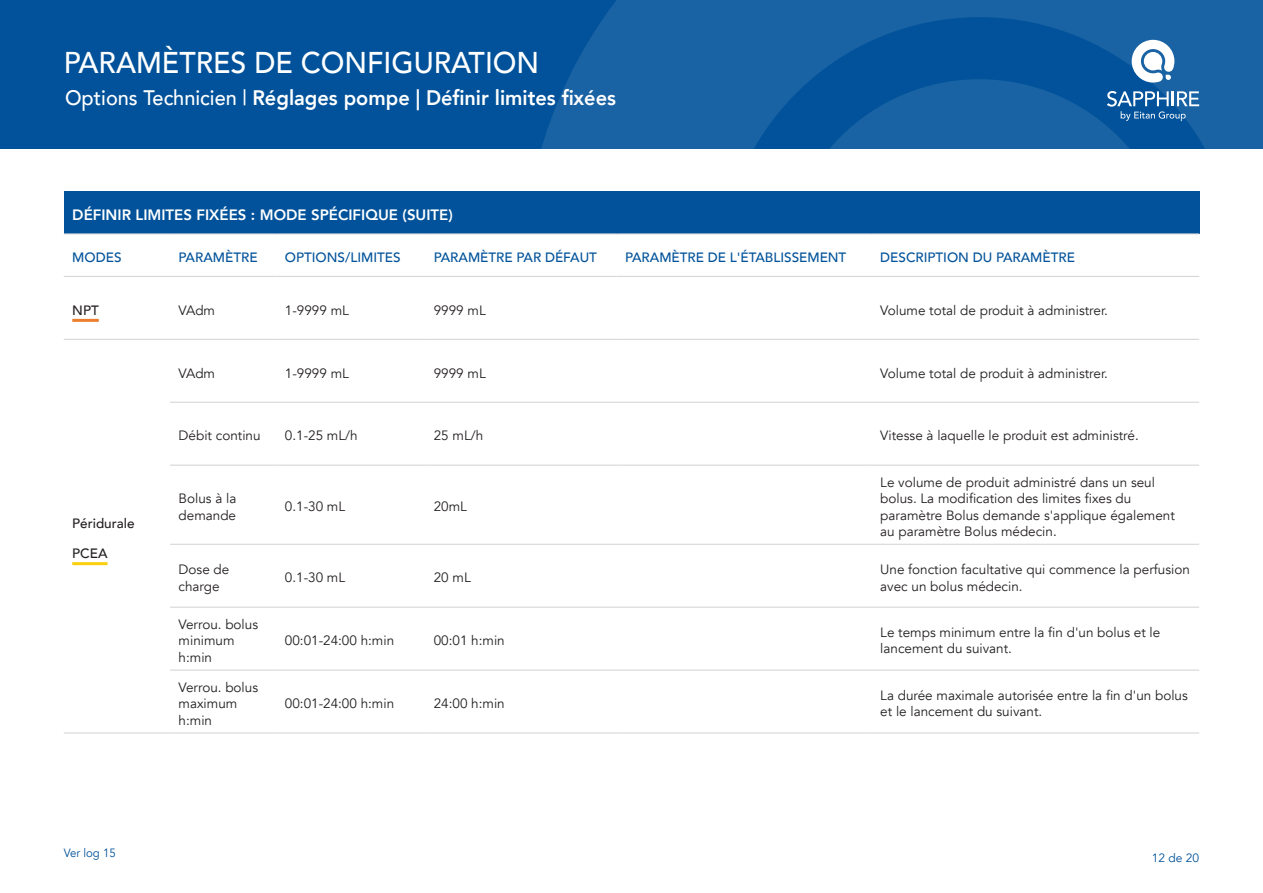
<style>
.page{position:relative;width:1263px;height:893px;background:#fff}
.page>*{position:absolute;margin:0;border:0;box-sizing:border-box;transform-origin:0 0}
.t1{font:500 30px "Avenir";color:#fff;scale:.95 1}
.t2{font:800 21px "Avenir";color:#fff;scale:.95 1}
.t3{font:800 15px "Avenir";color:#fff}
.t4{font:13.5px/16.2px "Avenir";color:#231f20}
.t5{font:500 13.5px "Avenir";color:#01529a}
.t6{font:500 13.5px "Avenir";color:#231f20}
.t7{font:12px "Avenir";color:#01529a;scale:.95 1}
.t8{font:12px "Avenir";color:#01529a}
.s1{font-weight:500}
</style>
<div class="page">
<div style="left:0;top:0;width:1263px;height:149px;background:#01529a"></div>
<svg style="left:541px;top:0;width:722px;height:149px;background:#155fa1"></svg>
<svg style="left:782px;top:40px;width:417px;height:109px"></svg>
<div style="left:64px;top:191px;width:1135px;height:43px;background:#01529a"></div>
<hr style="left:64px;top:233px;width:106px;height:1px;background:#d1d2d4">
<hr style="left:170px;top:233px;width:106px;height:1px;background:#d1d2d4">
<hr style="left:276px;top:233px;width:149px;height:1px;background:#d1d2d4">
<hr style="left:425px;top:233px;width:192px;height:1px;background:#d1d2d4">
<hr style="left:617px;top:233px;width:255px;height:1px;background:#d1d2d4">
<hr style="left:872px;top:233px;width:327px;height:1px;background:#d1d2d4">
<hr style="left:64px;top:276px;width:106px;height:1px;background:#d1d2d4">
<hr style="left:170px;top:276px;width:106px;height:1px;background:#d1d2d4">
<hr style="left:276px;top:276px;width:149px;height:1px;background:#d1d2d4">
<hr style="left:425px;top:276px;width:192px;height:1px;background:#d1d2d4">
<hr style="left:617px;top:276px;width:255px;height:1px;background:#d1d2d4">
<hr style="left:872px;top:276px;width:327px;height:1px;background:#d1d2d4">
<hr style="left:64px;top:339px;width:106px;height:1px;background:#d1d2d4">
<hr style="left:170px;top:339px;width:106px;height:1px;background:#d1d2d4">
<hr style="left:276px;top:339px;width:149px;height:1px;background:#d1d2d4">
<hr style="left:425px;top:339px;width:192px;height:1px;background:#d1d2d4">
<hr style="left:617px;top:339px;width:255px;height:1px;background:#d1d2d4">
<hr style="left:872px;top:339px;width:327px;height:1px;background:#d1d2d4">
<hr style="left:170px;top:402px;width:106px;height:1px;background:#d1d2d4">
<hr style="left:276px;top:402px;width:149px;height:1px;background:#d1d2d4">
<hr style="left:425px;top:402px;width:192px;height:1px;background:#d1d2d4">
<hr style="left:617px;top:402px;width:255px;height:1px;background:#d1d2d4">
<hr style="left:872px;top:402px;width:327px;height:1px;background:#d1d2d4">
<hr style="left:170px;top:465px;width:106px;height:1px;background:#d1d2d4">
<hr style="left:276px;top:465px;width:149px;height:1px;background:#d1d2d4">
<hr style="left:425px;top:465px;width:192px;height:1px;background:#d1d2d4">
<hr style="left:617px;top:465px;width:255px;height:1px;background:#d1d2d4">
<hr style="left:872px;top:465px;width:327px;height:1px;background:#d1d2d4">
<hr style="left:170px;top:544px;width:106px;height:1px;background:#d1d2d4">
<hr style="left:276px;top:544px;width:149px;height:1px;background:#d1d2d4">
<hr style="left:425px;top:544px;width:192px;height:1px;background:#d1d2d4">
<hr style="left:617px;top:544px;width:255px;height:1px;background:#d1d2d4">
<hr style="left:872px;top:544px;width:327px;height:1px;background:#d1d2d4">
<hr style="left:170px;top:607px;width:106px;height:1px;background:#d1d2d4">
<hr style="left:276px;top:607px;width:149px;height:1px;background:#d1d2d4">
<hr style="left:425px;top:607px;width:192px;height:1px;background:#d1d2d4">
<hr style="left:617px;top:607px;width:255px;height:1px;background:#d1d2d4">
<hr style="left:872px;top:607px;width:327px;height:1px;background:#d1d2d4">
<hr style="left:170px;top:670px;width:106px;height:1px;background:#d1d2d4">
<hr style="left:276px;top:670px;width:149px;height:1px;background:#d1d2d4">
<hr style="left:425px;top:670px;width:192px;height:1px;background:#d1d2d4">
<hr style="left:617px;top:670px;width:255px;height:1px;background:#d1d2d4">
<hr style="left:872px;top:670px;width:327px;height:1px;background:#d1d2d4">
<hr style="left:64px;top:733px;width:106px;height:1px;background:#d1d2d4">
<hr style="left:170px;top:733px;width:106px;height:1px;background:#d1d2d4">
<hr style="left:276px;top:733px;width:149px;height:1px;background:#d1d2d4">
<hr style="left:425px;top:733px;width:192px;height:1px;background:#d1d2d4">
<hr style="left:617px;top:733px;width:255px;height:1px;background:#d1d2d4">
<hr style="left:872px;top:733px;width:327px;height:1px;background:#d1d2d4">
<hr style="left:72px;top:319px;width:27px;height:3px;background:#ec7f2d">
<hr style="left:72px;top:562px;width:36px;height:3px;background:#fccf0e">
<h1 class="t1" style="left:64px;top:36px;width:502px">PARAMÈTRES DE CONFIGURATION</h1>
<h2 class="t2" style="left:65px;top:81px;width:581px"><span class="s1">Options Technicien |</span> Réglages pompe | Définir limites fixées</h2>
<p class="t3" style="left:72px;top:203px;width:382px">DÉFINIR LIMITES FIXÉES : MODE SPÉCIFIQUE (SUITE(</p>
<p class="t5" style="left:72px;top:245px;width:51px">MODES</p>
<p class="t5" style="left:179px;top:245px;width:80px">PARAMÈTRE</p>
<p class="t5" style="left:285px;top:245px;width:117px">OPTIONS/LIMITES</p>
<p class="t5" style="left:434px;top:245px;width:165px">PARAMÈTRE PAR DÉFAUT</p>
<p class="t5" style="left:625px;top:245px;width:223px">PARAMÈTRE DE 'L ÉTABLISSEMENT</p>
<p class="t5" style="left:880px;top:245px;width:196px">DESCRIPTION DU PARAMÈTRE</p>
<p class="t6" style="left:72px;top:298px;width:28px">NPT</p>
<p class="t4" style="left:179px;top:302px;width:38px">VAdm</p>
<p class="t4" style="left:285px;top:302px;width:66px">1-9999 mL</p>
<p class="t4" style="left:434px;top:302px;width:54px">9999 mL</p>
<p class="t4" style="left:880px;top:302px;width:229px">Volume total de produit à administrer.</p>
<p class="t4" style="left:179px;top:365px;width:38px">VAdm</p>
<p class="t4" style="left:285px;top:365px;width:66px">1-9999 mL</p>
<p class="t4" style="left:434px;top:365px;width:54px">9999 mL</p>
<p class="t4" style="left:880px;top:365px;width:229px">Volume total de produit à administrer.</p>
<p class="t4" style="left:179px;top:428px;width:83px">Débit continu</p>
<p class="t4" style="left:285px;top:428px;width:74px">0.1-25 mL h/</p>
<p class="t4" style="left:434px;top:428px;width:51px">25 mL h/</p>
<p class="t4" style="left:880px;top:428px;width:260px">Vitesse à laquelle le produit est administré.</p>
<p class="t6" style="left:72px;top:511px;width:64px">Péridurale</p>
<p class="t6" style="left:72px;top:541px;width:37px">PCEA</p>
<p class="t4" style="left:179px;top:491px;width:59px">Bolus laà</p>
<p class="t4" style="left:179px;top:507px;width:59px">demande</p>
<p class="t4" style="left:285px;top:499px;width:62px">0.1-30 mL</p>
<p class="t4" style="left:434px;top:499px;width:35px">20mL</p>
<p class="t4" style="left:880px;top:475px;width:296px">Le volume de produit administré dans un seul bolus. La modification des limites fixes du paramètre Bolus demande 's applique également au paramètre Bolus médecin.</p>
<p class="t4" style="left:179px;top:562px;width:52px">Dose de</p>
<p class="t4" style="left:880px;top:562px;width:311px">Une fonction facultative qui commence la perfusion</p>
<p class="t4" style="left:285px;top:570px;width:62px">0.1-30 mL</p>
<p class="t4" style="left:434px;top:570px;width:39px">20 mL</p>
<p class="t4" style="left:179px;top:578px;width:43px">charge</p>
<p class="t4" style="left:880px;top:578px;width:144px">avec un bolus médecin.</p>
<p class="t4" style="left:179px;top:617px;width:81px">Verrou. bolus minimum<br>:h min</p>
<p class="t4" style="left:880px;top:625px;width:282px">Le temps minimum entre la fin d'un bolus et le</p>
<p class="t4" style="left:285px;top:633px;width:111px">00:01-24:00 :h min</p>
<p class="t4" style="left:434px;top:633px;width:73px">00:01 :h min</p>
<p class="t4" style="left:880px;top:641px;width:133px">lancement du suivant.</p>
<p class="t4" style="left:179px;top:680px;width:81px">Verrou. bolus maximum<br>:h min</p>
<p class="t4" style="left:880px;top:688px;width:309px">La durée maximale autorisée entre la fin d'un bolus</p>
<p class="t4" style="left:285px;top:696px;width:111px">00:01-24:00 :h min</p>
<p class="t4" style="left:434px;top:696px;width:73px">24:00 :h min</p>
<p class="t4" style="left:880px;top:704px;width:164px">et le lancement du suivant.</p>
<p class="t7" style="left:64px;top:845px;width:56px">Ver log 15</p>
<p class="t8" style="left:1152px;top:851px;width:49px">12 de 20</p>
</div>
